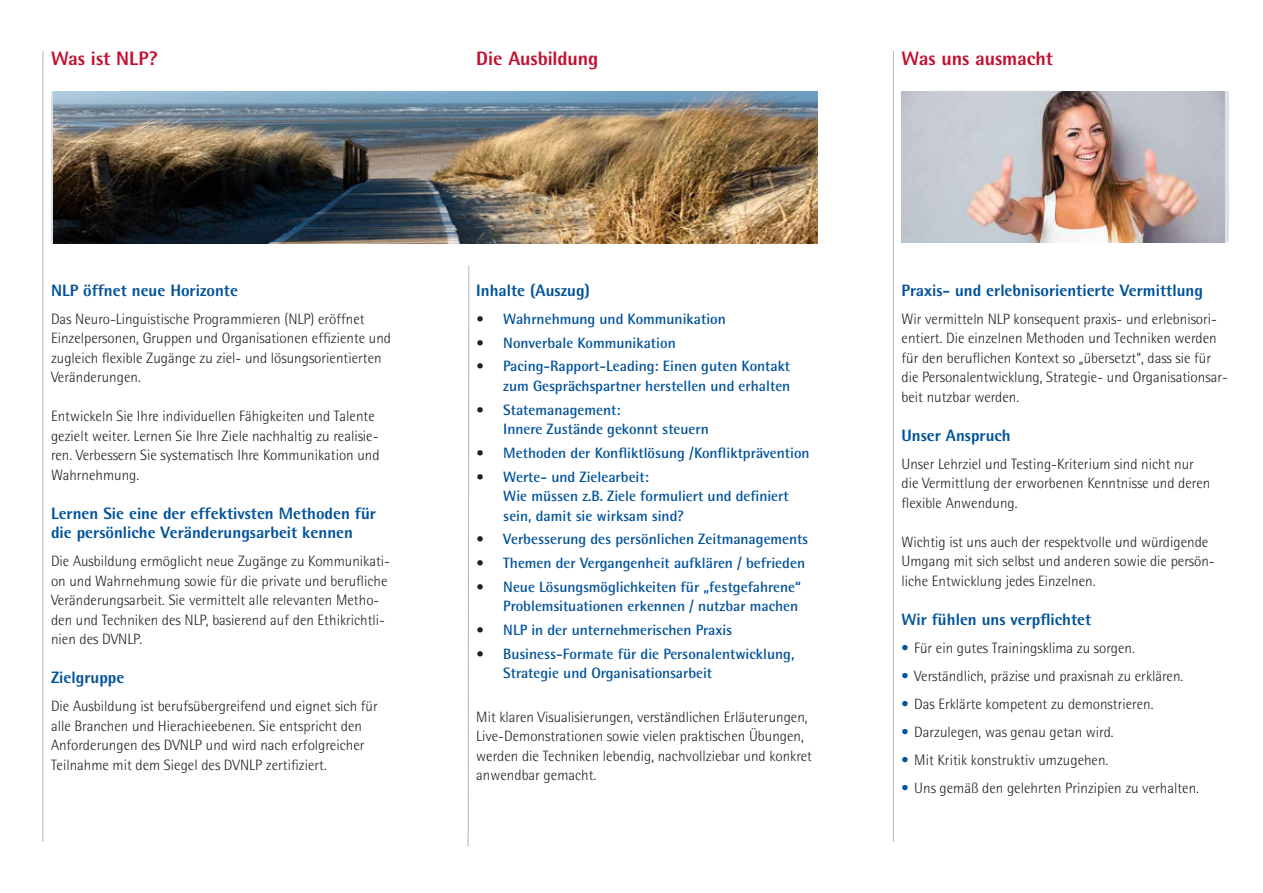
<style>
.page{position:relative;width:1263px;height:893px;background:#fff}
.page>*{position:absolute;margin:0;border:0;box-sizing:border-box;transform-origin:0 0}
.Head_1{font:800 19.5px "Rotis Semi Sans";letter-spacing:-.005em;color:#c3102f}
.Body{font:800 16.5px/19.5px "Rotis Semi Sans";color:#01529a}
.Body-2{font:300 15px/19.5px "Rotis Semi Sans";color:#231f20}
.t1{font:700 15px/19.5px "Rotis Semi Sans";color:#01529a}
.s1{color:#231f20}
.s2{color:#01529a}
</style>
<div class="page">
<hr style="left:43px;top:51px;width:1px;height:791px;background:#b2b3b7">
<svg style="left:467px;top:265px;width:3px;height:582px"></svg>
<hr style="left:893px;top:51px;width:1px;height:791px;background:#b2b3b7">
<img style="left:901px;top:91px;width:324px;height:151px">
<img style="left:54px;top:91px;width:763px;height:152px">
<p class="Head_1" style="left:51px;top:46px;width:108px">Was ist NLP?</p>
<p class="Body" style="left:51px;top:280px;width:188px">NLP öffnet neue Horizonte</p>
<p class="Body-2" style="left:51px;top:309px;width:342px">Das Neuro-Linguistische Programmieren (NLP) eröffnet Einzelpersonen, Gruppen und Organisationen effiziente und zugleich flexible Zugänge zu ziel- und lösungsorientierten Veränderungen.</p>
<p class="Body-2" style="left:51px;top:406px;width:330px">Entwickeln Sie Ihre individuellen Fähigkeiten und Talente gezielt weiter. Lernen Sie Ihre Ziele nachhaltig zu realisie&shy;ren. Verbessern Sie systematisch Ihre Kommunikation und Wahrnehmung.</p>
<p class="Body" style="left:51px;top:503px;width:326px">Lernen Sie eine der effektivsten Methoden für die persönliche Veränderungsarbeit kennen</p>
<p class="Body-2" style="left:51px;top:551px;width:340px">Die Ausbildung ermöglicht neue Zugänge zu Kommunikati&shy;on und Wahrnehmung sowie für die private und berufliche Veränderungsarbeit. Sie vermittelt alle relevanten Metho&shy;den und Techniken des NLP, basierend auf den Ethikrichtli&shy;nien des DVNLP.</p>
<p class="Body" style="left:51px;top:668px;width:75px">Zielgruppe</p>
<p class="Body-2" style="left:51px;top:697px;width:328px">Die Ausbildung ist berufsübergreifend und eignet sich für alle Branchen und Hierachieebenen. Sie entspricht den Anforderungen des DVNLP und wird nach erfolgreicher Teilnahme mit dem Siegel des DVNLP zertifiziert.</p>
<p class="Head_1" style="left:476px;top:46px;width:123px">Die Ausbildung</p>
<p class="Head_1" style="left:901px;top:46px;width:153px">Was uns ausmacht</p>
<p class="Body" style="left:476px;top:280px;width:115px">Inhalte (Auszug)</p>
<p class="t1" style="left:476px;top:309px;width:251px"><span class="s1">•</span> Wahrnehmung und Kommunikation</p>
<p class="t1" style="left:476px;top:333px;width:201px"><span class="s1">•</span> Nonverbale Kommunikation</p>
<p class="t1" style="left:476px;top:356px;width:316px;text-align:right"><span class="s1">•</span> Pacing-Rapport-Leading: Einen guten Kontakt zum Gesprächspartner herstellen und erhalten</p>
<p class="t1" style="left:503px;top:400px;width:207px;text-indent:-27px"><span class="s1">•</span> Statemanagement:<br>Innere Zustände gekonnt steuern</p>
<p class="t1" style="left:476px;top:443px;width:335px"><span class="s1">•</span> Methoden der Konfliktlösung /Konfliktprävention</p>
<p class="t1" style="left:503px;top:467px;width:287px;text-indent:-27px"><span class="s1">•</span> Werte- und Zielearbeit:<br>Wie müssen z.B. Ziele formuliert und definiert sein, damit sie wirksam sind?</p>
<p class="t1" style="left:476px;top:529px;width:334px"><span class="s1">•</span> Verbesserung des persönlichen Zeitmanagements</p>
<p class="t1" style="left:476px;top:553px;width:330px"><span class="s1">•</span> Themen der Vergangenheit aufklären / befrieden</p>
<p class="t1" style="left:476px;top:577px;width:326px;text-align:right"><span class="s1">•</span> Neue Lösungsmöglichkeiten für „festgefahrene“<br>Problemsituationen erkennen / nutzbar machen</p>
<p class="t1" style="left:476px;top:620px;width:257px"><span class="s1">•</span> NLP in der unternehmerischen Praxis</p>
<p class="t1" style="left:503px;top:644px;width:293px;text-indent:-27px"><span class="s1">•</span> Business-Formate für die Personalentwicklung,<br>Strategie und Organisationsarbeit</p>
<p class="Body-2" style="left:476px;top:707px;width:337px">Mit klaren Visualisierungen, verständlichen Erläuterungen, Live-Demonstrationen sowie vielen praktischen Übungen, werden die Techniken lebendig, nachvollziebar und konkret anwendbar gemacht.</p>
<p class="Body" style="left:901px;top:280px;width:303px">Praxis- und erlebnisorientierte Vermittlung</p>
<p class="Body-2" style="left:901px;top:309px;width:328px">Wir vermitteln NLP konsequent praxis- und erlebnisori&shy;entiert. Die einzelnen Methoden und Techniken werden für den beruflichen Kontext so „übersetzt“, dass sie für die Personalentwicklung, Strategie- und Organisationsar&shy;beit nutzbar werden.</p>
<p class="Body" style="left:901px;top:425px;width:111px">Unser Anspruch</p>
<p class="Body-2" style="left:901px;top:454px;width:310px">Unser Lehrziel und Testing-Kriterium sind nicht nur die Vermittlung der erworbenen Kenntnisse und deren flexible Anwendung.</p>
<p class="Body-2" style="left:901px;top:532px;width:315px">Wichtig ist uns auch der respektvolle und würdigende<br>Umgang mit sich selbst und anderen sowie die persön&shy;liche Entwicklung jedes Einzelnen.</p>
<p class="Body" style="left:901px;top:609px;width:191px">Wir fühlen uns verpflichtet</p>
<p class="Body-2" style="left:901px;top:638px;width:235px"><span class="s2">•</span> Für ein gutes Trainingsklima zu sorgen.</p>
<p class="Body-2" style="left:901px;top:666px;width:283px"><span class="s2">•</span> Verständlich, präzise und praxisnah zu erklären.</p>
<p class="Body-2" style="left:901px;top:694px;width:253px"><span class="s2">•</span> Das Erklärte kompetent zu demonstrieren.</p>
<p class="Body-2" style="left:901px;top:722px;width:214px"><span class="s2">•</span> Darzulegen, was genau getan wird.</p>
<p class="Body-2" style="left:901px;top:750px;width:208px"><span class="s2">•</span> Mit Kritik konstruktiv umzugehen.</p>
<p class="Body-2" style="left:901px;top:778px;width:299px"><span class="s2">•</span> Uns gemäß den gelehrten Prinzipien zu verhalten.</p>
</div>
